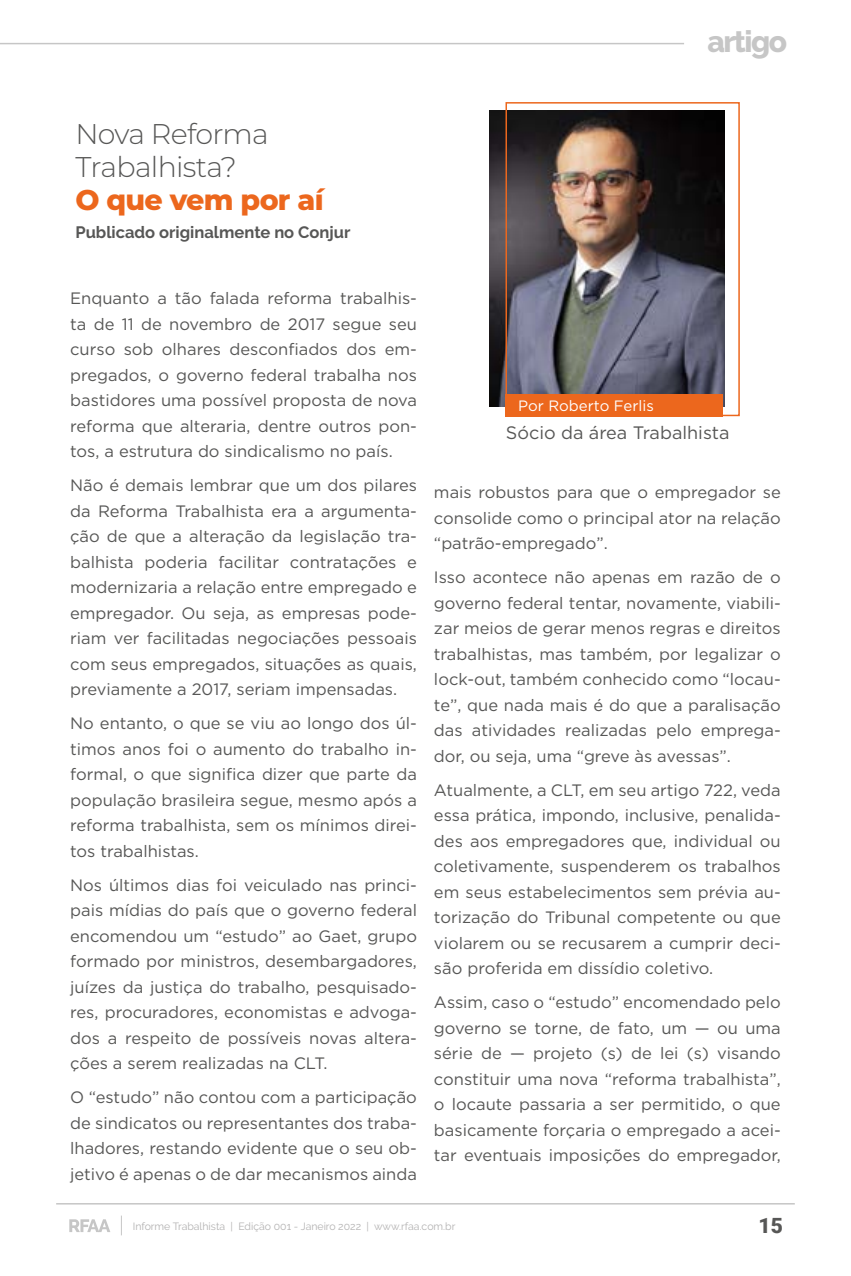
<style>
.page{position:relative;width:851px;height:1276px;background:#fff}
.page>*{position:absolute;margin:0;border:0;box-sizing:border-box;transform-origin:0 0}
.t1{font:800 30px "Raleway";letter-spacing:-.05em;color:#c6c6c6}
.t2{font:300 28.5px/33px "Montserrat";letter-spacing:-.025em;color:#575756}
.t3{font:800 28.5px "Montserrat";letter-spacing:-.025em;color:#ec671d}
.t4{font:900 21px "Roboto";color:#575756}
.t5{font:18px "Gotham";color:#575756}
.t6{font:16.5px/25.5px "Gotham";color:#575756;text-align:justify}
.t7{font:700 16.5px "Raleway";color:#575756}
.t8{font:15px "Gotham";color:#fff}
.t9{font:10.5px "Raleway";color:#b3b2b2}
</style>
<div class="page">
<img style="left:489px;top:110px;width:235px;height:297px">
<div style="left:505px;top:102px;width:234px;height:314px;border:2px solid #ec671d"></div>
<div style="left:505px;top:395px;width:217px;height:22px;background:#ec671d"></div>
<svg style="left:121px;top:1215px;width:1px;height:20px"></svg>
<hr style="left:56px;top:1203px;width:738px;height:1px;background:#c6c6c6">
<svg style="left:69px;top:1219px;width:41px;height:13px"></svg>
<hr style="left:0;top:43px;width:684px;height:1px;background:#c6c6c6">
<h2 class="t2" style="left:75px;top:117px;width:195px">Nova Reforma<br>Trabalhista?</h2>
<h2 class="t3" style="left:75px;top:179px;width:249px">O que vem por aí</h2>
<p class="t7" style="left:75px;top:223px;width:276px">Publicado originalmente no Conjur</p>
<h1 class="t1" style="left:707px;top:24px;width:81px">artigo</h1>
<p class="t6" style="left:70px;top:285px;width:348px">Enquanto a tão falada reforma trabalhis&shy;ta de 11 de novembro de 2017 segue seu curso sob olhares desconfiados dos em&shy;pregados, o governo federal trabalha nos bastidores uma possível proposta de nova reforma que alteraria, dentre outros pon&shy;tos, a estrutura do sindicalismo no país.</p>
<p class="t6" style="left:70px;top:472px;width:348px">Não é demais lembrar que um dos pilares da Reforma Trabalhista era a argumenta&shy;ção de que a alteração da legislação tra&shy;balhista poderia facilitar contratações e modernizaria a relação entre empregado e empregador. Ou seja, as empresas pode&shy;riam ver facilitadas negociações pessoais com seus empregados, situações as quais, previamente a 2017, seriam impensadas.</p>
<p class="t6" style="left:70px;top:710px;width:348px">No entanto, o que se viu ao longo dos úl&shy;timos anos foi o aumento do trabalho in&shy;formal, o que significa dizer que parte da população brasileira segue, mesmo após a reforma trabalhista, sem os mínimos direi&shy;tos trabalhistas.</p>
<p class="t6" style="left:70px;top:872px;width:348px">Nos últimos dias foi veiculado nas princi&shy;pais mídias do país que o governo federal encomendou um “estudo” ao Gaet, grupo formado por ministros, desembargadores, juízes da justiça do trabalho, pesquisado&shy;res, procuradores, economistas e advoga&shy;dos a respeito de possíveis novas altera&shy;ções a serem realizadas na CLT.</p>
<p class="t6" style="left:70px;top:1084px;width:348px">O “estudo” não contou com a participação de sindicatos ou representantes dos traba&shy;lhadores, restando evidente que o seu ob&shy;jetivo é apenas o de dar mecanismos ainda</p>
<p class="t9" style="left:133px;top:1220px;width:324px">Informe Trabalhista | Edição 001 - Janeiro 2022 | www.rfaa.com.br</p>
<p class="t4" style="left:758px;top:1211px;width:26px">15</p>
<p class="t8" style="left:518px;top:396px;width:137px">Por Roberto Ferlis</p>
<p class="t5" style="left:506px;top:421px;width:225px">Sócio da área Trabalhista</p>
<p class="t6" style="left:434px;top:479px;width:348px">mais robustos para que o empregador se consolide como o principal ator na relação “patrão-empregado”.</p>
<p class="t6" style="left:434px;top:564px;width:348px">Isso acontece não apenas em razão de o governo federal tentar, novamente, viabili&shy;zar meios de gerar menos regras e direitos trabalhistas, mas também, por legalizar o lock-out, também conhecido como “locau&shy;te”, que nada mais é do que a paralisação das atividades realizadas pelo emprega&shy;dor, ou seja, uma “greve às avessas”.</p>
<p class="t6" style="left:434px;top:776px;width:348px">Atualmente, a CLT, em seu artigo 722, veda essa prática, impondo, inclusive, penalida&shy;des aos empregadores que, individual ou coletivamente, suspenderem os trabalhos em seus estabelecimentos sem prévia au&shy;torização do Tribunal competente ou que violarem ou se recusarem a cumprir deci&shy;são proferida em dissídio coletivo.</p>
<p class="t6" style="left:434px;top:989px;width:348px">Assim, caso o “estudo” encomendado pelo governo se torne, de fato, um — ou uma série de — projeto (s) de lei (s) visando constituir uma nova “reforma trabalhista”, o locaute passaria a ser permitido, o que basicamente forçaria o empregado a acei&shy;tar eventuais imposições do empregador,</p>
</div>
